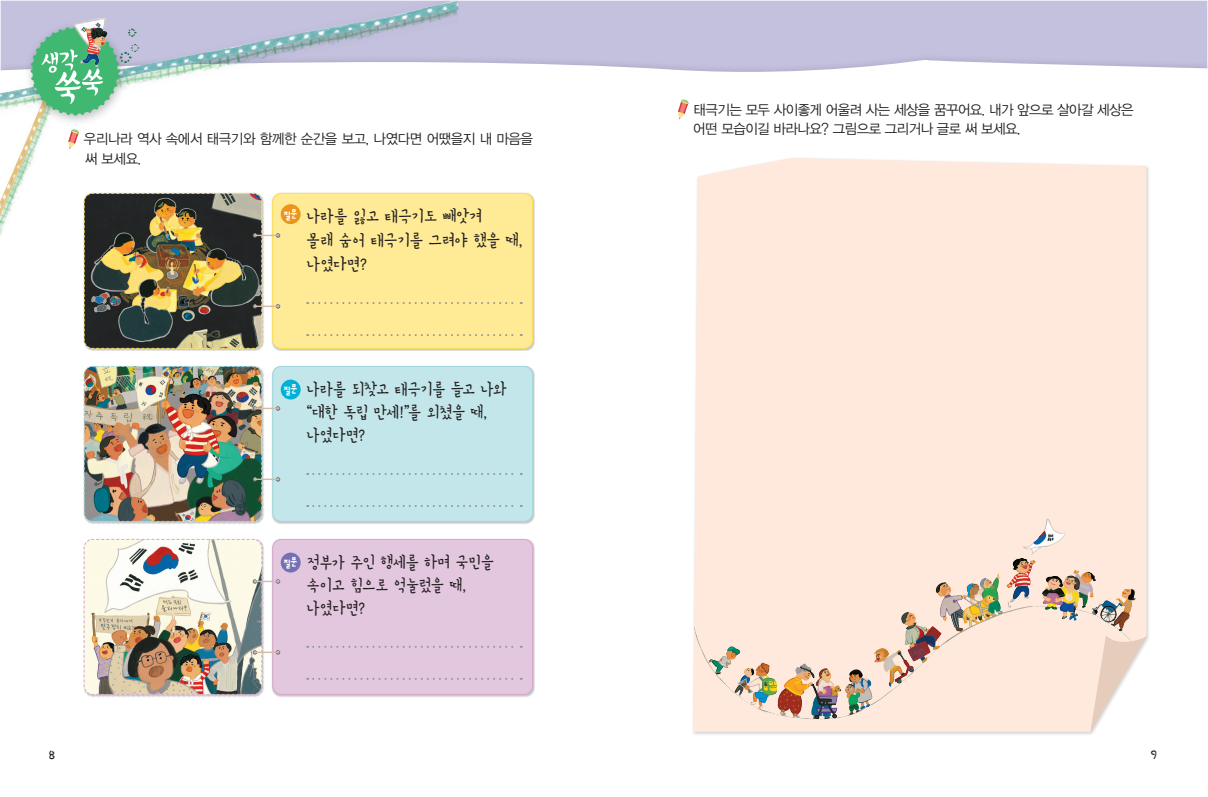
<style>
.page{position:relative;width:1208px;height:797px;background:#fff}
.page>*{position:absolute;margin:0;border:0;box-sizing:border-box;transform-origin:0 0}
.작은보기-명조{font:18px "YDV Lovelt M";letter-spacing:-.07em;color:#231f20}
.질문{font:18px "YDV Lovelt M";letter-spacing:-.07em;color:#231f20}
.t1{font:15px "HU Friend 132";color:#231f20}
.큰문제{font:14px/19.8px "YDVYGO12";letter-spacing:-.04em;color:#231f20}
.t2{font:14px "YDV Yool B";color:#fff}
</style>
<div class="page">
<div style="left:0;top:0;width:1208px;height:797px;background:#c4c1df;border:1px solid #fff"></div>
<div style="left:0;top:52px;width:1208px;height:745px;background:#fff"></div>
<svg style="left:68px;top:129px;width:11px;height:20px"></svg>
<div style="left:271px;top:193px;width:264px;height:158px;background:#231f20;opacity:.25"></div>
<div style="left:273px;top:193px;width:259px;height:155px;background:#ffea95;border-radius:9px"></div>
<div style="left:272px;top:193px;width:261px;height:156px;border:1px solid #ffe04e;border-radius:9px"></div>
<div style="left:271px;top:538px;width:264px;height:159px;background:#231f20;opacity:.25"></div>
<div style="left:273px;top:539px;width:259px;height:155px;background:#e3c7df;border-radius:9px"></div>
<div style="left:272px;top:539px;width:261px;height:155px;border:1px solid #d5a8cc;border-radius:9px"></div>
<img style="left:83px;top:192px;width:198px;height:157px">
<hr style="left:255px;top:305px;width:23px;height:2px;background:#d6baa6">
<div style="left:281px;top:204px;width:20px;height:20px;background:#ec951a;border-radius:50%"></div>
<div style="left:271px;top:366px;width:264px;height:158px;background:#231f20;opacity:.25"></div>
<div style="left:273px;top:366px;width:259px;height:155px;background:#c2e6ea;border-radius:9px"></div>
<div style="left:272px;top:366px;width:261px;height:156px;border:1px solid #9ed9de;border-radius:9px"></div>
<div style="left:281px;top:379px;width:20px;height:20px;background:#00b1d5;border-radius:50%"></div>
<div style="left:281px;top:552px;width:20px;height:20px;background:#756fb3;border-radius:50%"></div>
<svg style="left:275px;top:406px;width:6px;height:5px"></svg>
<hr style="left:255px;top:407px;width:23px;height:2px;background:#d6baa6">
<img style="left:83px;top:365px;width:180px;height:157px">
<svg style="left:276px;top:477px;width:5px;height:5px"></svg>
<hr style="left:255px;top:478px;width:23px;height:2px;background:#d6baa6">
<svg style="left:275px;top:579px;width:6px;height:5px"></svg>
<hr style="left:255px;top:580px;width:23px;height:2px;background:#d6baa6">
<img style="left:83px;top:538px;width:180px;height:157px">
<svg style="left:276px;top:650px;width:5px;height:5px"></svg>
<hr style="left:255px;top:651px;width:23px;height:2px;background:#d6baa6">
<svg style="left:307px;top:302px;width:215px;height:2px"></svg>
<svg style="left:307px;top:334px;width:215px;height:2px"></svg>
<svg style="left:307px;top:473px;width:215px;height:2px"></svg>
<svg style="left:307px;top:505px;width:215px;height:2px"></svg>
<svg style="left:307px;top:645px;width:215px;height:2px"></svg>
<svg style="left:307px;top:677px;width:215px;height:2px"></svg>
<svg style="left:678px;top:99px;width:10px;height:20px"></svg>
<div style="left:691px;top:156px;width:459px;height:580px;background:#231f20;opacity:.2"></div>
<div style="left:693px;top:158px;width:453px;height:286px;background:#fee9dc"></div>
<img style="left:693px;top:444px;width:453px;height:287px">
<svg style="left:1090px;top:635px;width:56px;height:96px;background:#f4e7df"></svg>
<div style="left:0;top:127px;width:62px;height:299px;background:#fff"></div>
<img style="left:0;top:118px;width:53px;height:305px">
<div style="left:0;top:0;width:459px;height:118px;background:#fff"></div>
<img style="left:0;top:0;width:458px;height:106px">
<div style="left:23px;top:20px;width:106px;height:107px;background:#231f20;opacity:.3"></div>
<svg style="left:29px;top:25px;width:110px;height:93px"></svg>
<img style="left:72px;top:17px;width:37px;height:50px">
<p class="큰문제" style="left:84px;top:129px;width:451px">우리나라 역사 속에서 태극기와 함께한 순간을 보고, 나였다면 어땠을지 내 마음을 써 보세요.</p>
<p class="t2" style="left:283px;top:206px;width:16px">질문</p>
<p class="질문" style="left:306px;top:207px;width:178px">나라를 잃고 태극기도 빼앗겨</p>
<p class="질문" style="left:306px;top:231px;width:218px">몰래 숨어 태극기를 그려야 했을 때,</p>
<p class="질문" style="left:306px;top:255px;width:62px">나였다면?</p>
<p class="t2" style="left:283px;top:382px;width:16px">질문</p>
<p class="작은보기-명조" style="left:306px;top:380px;width:202px">나라를 되찾고 태극기를 들고 나와</p>
<p class="작은보기-명조" style="left:306px;top:403px;width:183px">“대한 독립 만세!”를 외쳤을 때,</p>
<p class="작은보기-명조" style="left:306px;top:426px;width:61px">나였다면?</p>
<p class="t2" style="left:283px;top:555px;width:16px">질문</p>
<p class="작은보기-명조" style="left:306px;top:553px;width:189px">정부가 주인 행세를 하며 국민을</p>
<p class="작은보기-명조" style="left:306px;top:576px;width:162px">속이고 힘으로 억눌렀을 때,</p>
<p class="작은보기-명조" style="left:306px;top:599px;width:61px">나였다면?</p>
<p class="큰문제" style="left:693px;top:99px;width:441px">태극기는 모두 사이좋게 어울려 사는 세상을 꿈꾸어요. 내가 앞으로 살아갈 세상은</p>
<p class="큰문제" style="left:693px;top:119px;width:329px">어떤 모습이길 바라나요? 그림으로 그리거나 글로 써 보세요.</p>
<p class="t1" style="left:49px;top:745px;width:8px">8</p>
<p class="t1" style="left:1150px;top:745px;width:8px">9</p>
</div>
